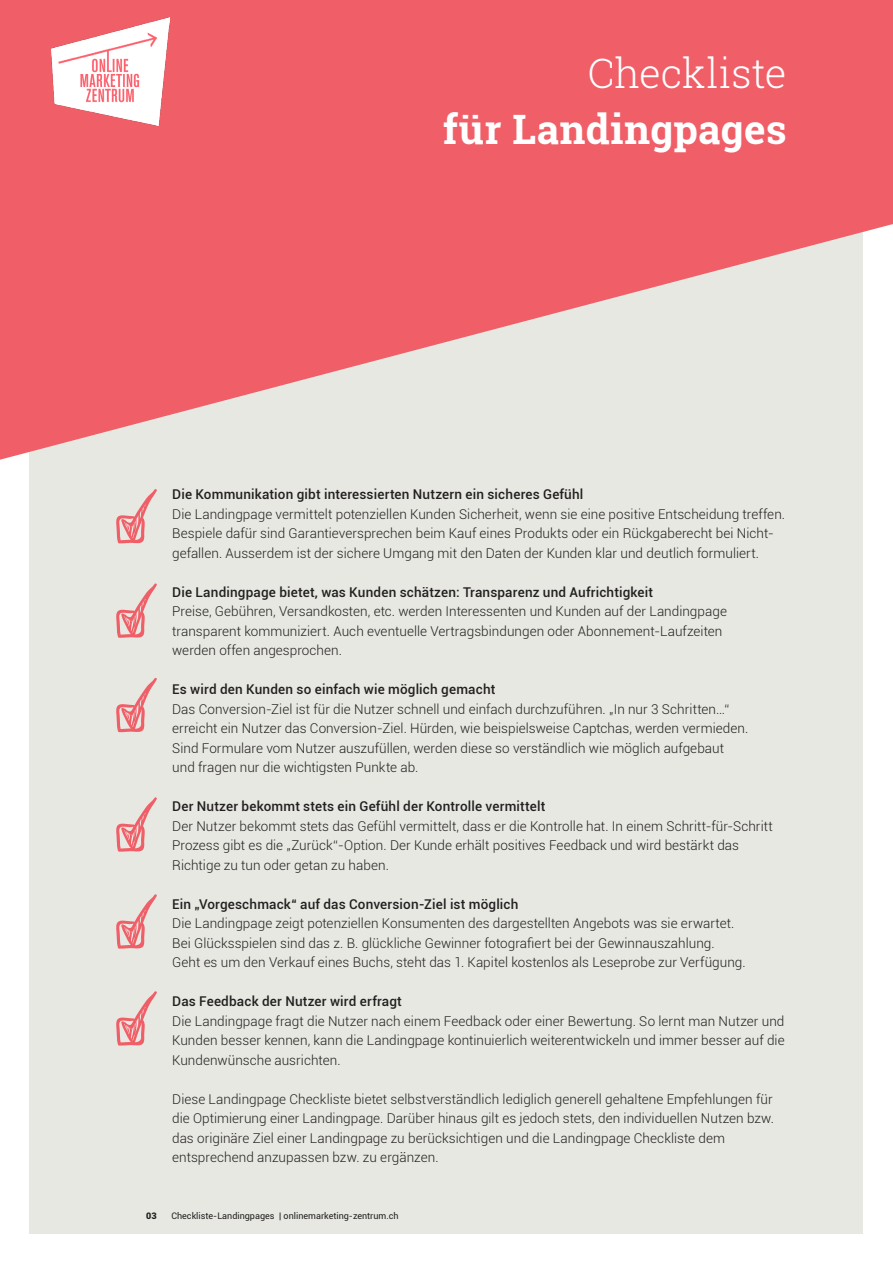
<style>
.page{position:relative;width:893px;height:1263px;background:#fff}
.page>*{position:absolute;margin:0;border:0;box-sizing:border-box;transform-origin:0 0}
._01_Titel_Bold_weiss{font:700 40.5px "Roboto Slab";letter-spacing:.01em;color:#fff}
._01_Titel_Light_weis{font:300 40.5px "Roboto Slab";color:#fff}
._02_Grundtext_Light{font:300 13.5px/19.5px "Roboto";letter-spacing:.005em;color:#231f20}
._02_Grundtext_Light-2{font:500 13.5px "Roboto";letter-spacing:.01em;color:#231f20}
.t1{font:9px "Roboto";color:#231f20}
.t2{font:900 9px "Roboto";color:#231f20}
</style>
<div class="page">
<div style="left:30px;top:0;width:833px;height:1233px;background:#e7e8e2"></div>
<svg style="left:0;top:0;width:893px;height:460px;fill:#f05f68"></svg>
<img style="left:51px;top:17px;width:118px;height:108px">
<svg style="left:116px;top:489px;width:41px;height:55px"></svg>
<svg style="left:116px;top:583px;width:41px;height:55px"></svg>
<svg style="left:116px;top:677px;width:41px;height:55px"></svg>
<svg style="left:116px;top:797px;width:41px;height:55px"></svg>
<svg style="left:116px;top:894px;width:41px;height:55px"></svg>
<svg style="left:116px;top:991px;width:41px;height:55px"></svg>
<p class="_01_Titel_Light_weis" style="left:588px;top:46px;width:200px">Checkliste</p>
<p class="_01_Titel_Bold_weiss" style="left:443px;top:102px;width:345px">für Landingpages</p>
<p class="_02_Grundtext_Light-2" style="left:172px;top:485px;width:413px">Die Kommunikation gibt interessierten Nutzern ein sicheres Gefühl</p>
<p class="_02_Grundtext_Light" style="left:172px;top:504px;width:614px">Die Landingpage vermittelt potenziellen Kunden Sicherheit, wenn sie eine positive Entscheidung treffen.<br>Bespiele dafür sind Garantieversprechen beim Kauf eines Produkts oder ein Rückgaberecht bei Nicht&shy;gefallen. Ausserdem ist der sichere Umgang mit den Daten der Kunden klar und deutlich formuliert.</p>
<p class="_02_Grundtext_Light-2" style="left:172px;top:582px;width:482px">Die Landingpage bietet, was Kunden schätzen: Transparenz und Aufrichtigkeit</p>
<p class="_02_Grundtext_Light" style="left:172px;top:601px;width:556px">Preise, Gebühren, Versandkosten, etc. werden Interessenten und Kunden auf der Landingpage transparent kommuniziert. Auch eventuelle Vertragsbindungen oder Abonnement-Laufzeiten werden offen angesprochen.</p>
<p class="_02_Grundtext_Light-2" style="left:172px;top:680px;width:325px">Es wird den Kunden so einfach wie möglich gemacht</p>
<p class="_02_Grundtext_Light" style="left:172px;top:699px;width:578px">Das Conversion-Ziel ist für die Nutzer schnell und einfach durchzuführen. „In nur 3 Schritten…“ erreicht ein Nutzer das Conversion-Ziel. Hürden, wie beispielsweise Captchas, werden vermieden.<br>Sind Formulare vom Nutzer auszufüllen, werden diese so verständlich wie möglich aufgebaut und fragen nur die wichtigsten Punkte ab.</p>
<p class="_02_Grundtext_Light-2" style="left:172px;top:797px;width:375px">Der Nutzer bekommt stets ein Gefühl der Kontrolle vermittelt</p>
<p class="_02_Grundtext_Light" style="left:172px;top:816px;width:602px">Der Nutzer bekommt stets das Gefühl vermittelt, dass er die Kontrolle hat. In einem Schritt-für-Schritt<br>Prozess gibt es die „Zurück“-Option. Der Kunde erhält positives Feedback und wird bestärkt das<br>Richtige zu tun oder getan zu haben.</p>
<p class="_02_Grundtext_Light-2" style="left:172px;top:894px;width:348px">Ein „Vorgeschmack“ auf das Conversion-Ziel ist möglich</p>
<p class="_02_Grundtext_Light" style="left:172px;top:913px;width:564px">Die Landingpage zeigt potenziellen Konsumenten des dargestellten Angebots was sie erwartet.<br>Bei Glücksspielen sind das z. B. glückliche Gewinner fotografiert bei der Gewinnauszahlung.</p>
<p class="_02_Grundtext_Light" style="left:172px;top:952px;width:575px">Geht es um den Verkauf eines Buchs, steht das 1. Kapitel kostenlos als Leseprobe zur Verfügung.</p>
<p class="_02_Grundtext_Light-2" style="left:172px;top:992px;width:231px">Das Feedback der Nutzer wird erfragt</p>
<p class="_02_Grundtext_Light" style="left:172px;top:1011px;width:614px;text-align:justify">Die Landingpage fragt die Nutzer nach einem Feedback oder einer Bewertung. So lernt man Nutzer und Kunden besser kennen, kann die Landingpage kontinuierlich weiterentwickeln und immer besser auf die Kundenwünsche ausrichten.</p>
<p class="_02_Grundtext_Light" style="left:172px;top:1089px;width:603px">Diese Landingpage Checkliste bietet selbstverständlich lediglich generell gehaltene Empfehlungen für die Optimierung einer Landingpage. Darüber hinaus gilt es jedoch stets, den individuellen Nutzen bzw. das originäre Ziel einer Landingpage zu berücksichtigen und die Landingpage Checkliste dem entsprechend anzupassen bzw. zu ergänzen.</p>
<p class="t2" style="left:146px;top:1209px;width:12px">03</p>
<p class="t1" style="left:171px;top:1209px;width:229px">Checkliste-Landingpages | onlinemarketing-zentrum.ch</p>
</div>
